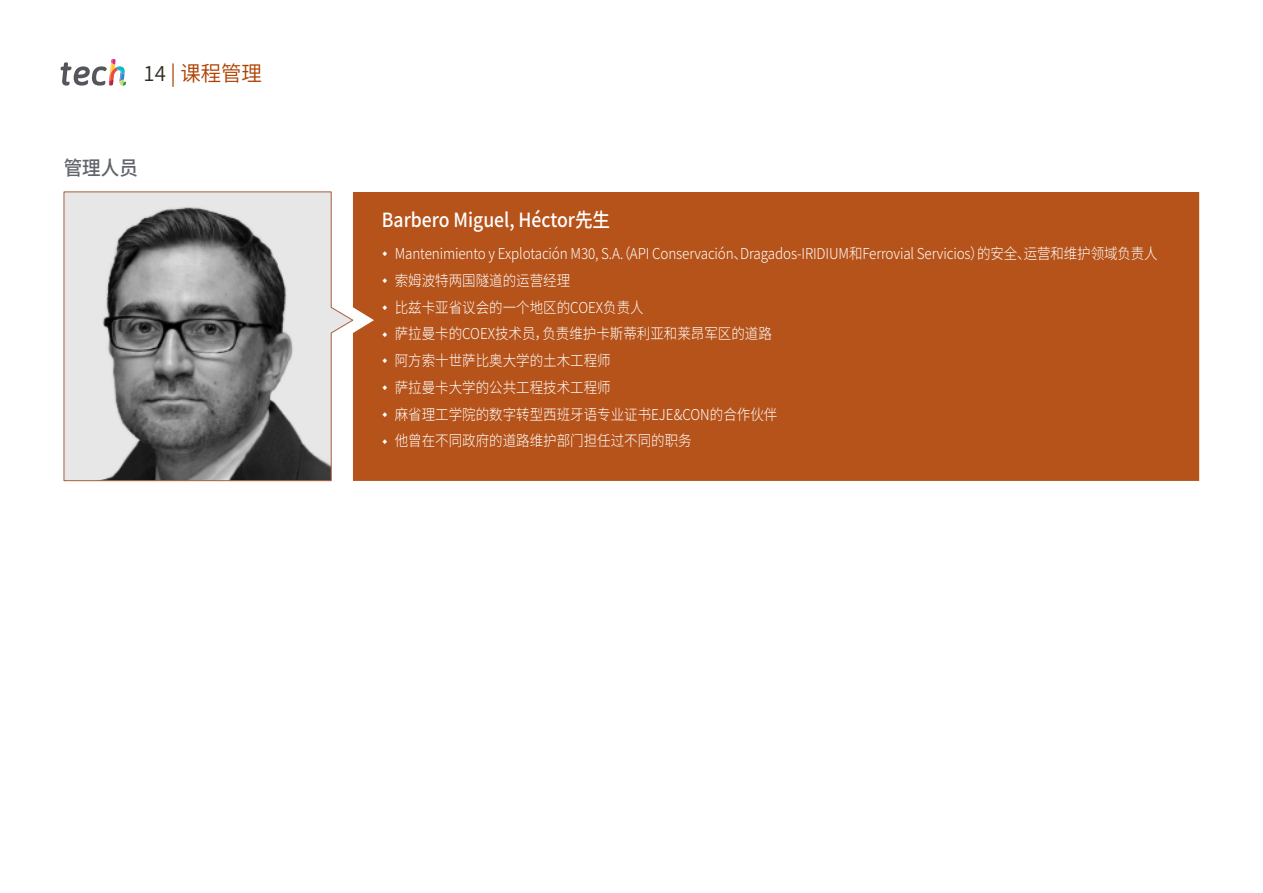
<style>
.page{position:relative;width:1263px;height:893px;background:#fff}
.page>*{position:absolute;margin:0;border:0;box-sizing:border-box;transform-origin:0 0}
.t1{font:21px "Source Han Sans CN";color:#ae4000}
.t2{font:500 19.5px "Source Han Sans CN";color:#fff;scale:.9 1}
.t3{font:500 19.5px "Source Han Sans CN";color:#61646a;scale:.95 1}
.t4{font:300 15px/26.7px "Source Han Sans CN";color:#fff;scale:.9 1}
.s1{color:#312e20}
</style>
<div class="page">
<svg style="left:61px;top:59px;width:65px;height:27px"></svg>
<div style="left:353px;top:192px;width:846px;height:289px;background:#b6531a"></div>
<svg style="left:64px;top:192px;width:289px;height:289px;background:#a2a1a1"></svg>
<svg style="left:383px;top:251px;width:4px;height:5px"></svg>
<svg style="left:383px;top:278px;width:4px;height:5px"></svg>
<svg style="left:383px;top:305px;width:4px;height:5px"></svg>
<svg style="left:383px;top:332px;width:4px;height:5px"></svg>
<svg style="left:383px;top:358px;width:4px;height:5px"></svg>
<svg style="left:383px;top:385px;width:4px;height:5px"></svg>
<svg style="left:383px;top:412px;width:4px;height:5px"></svg>
<svg style="left:383px;top:439px;width:4px;height:5px"></svg>
<h1 class="t1" style="left:144px;top:61px;width:120px"><span class="s1">14</span> | 课程管理</h1>
<h2 class="t3" style="left:64px;top:157px;width:80px">管理人员</h2>
<h2 class="t2" style="left:382px;top:209px;width:255px">Barbero Miguel, Héctor先生</h2>
<p class="t4" style="left:395px;top:241px;width:849px">Mantenimiento y Explotación M30, S.A.（API Conservación、Dragados-IRIDIUM和Ferrovial Servicios）的安全、运营和维护领域负责人索姆波特两国隧道的运营经理<br>比兹卡亚省议会的一个地区的COEX负责人<br>萨拉曼卡的COEX技术员，负责维护卡斯蒂利亚和莱昂军区的道路<br>阿方索十世萨比奥大学的土木工程师<br>萨拉曼卡大学的公共工程技术工程师<br>麻省理工学院的数字转型西班牙语专业证书EJE&amp;CON的合作伙伴<br>他曾在不同政府的道路维护部门担任过不同的职务</p>
</div>
